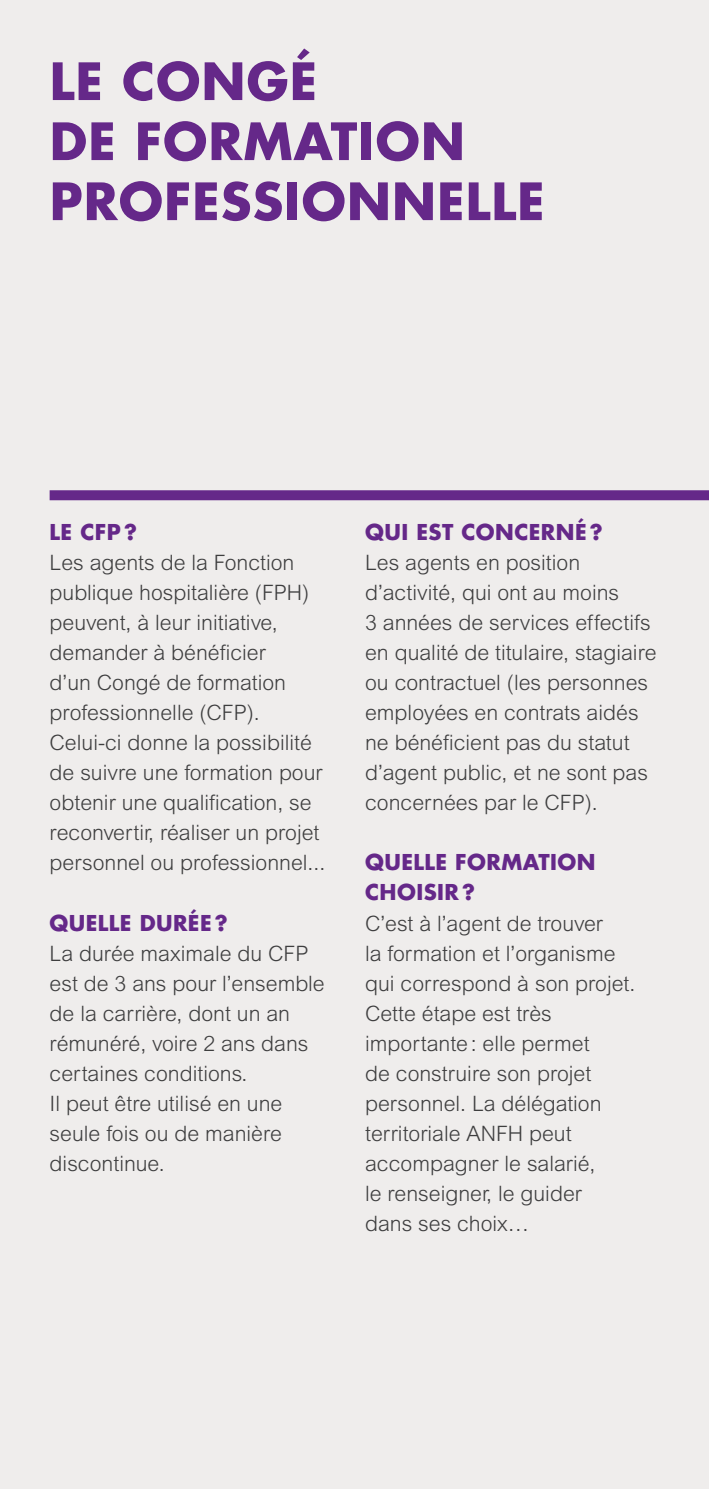
<style>
.page{position:relative;width:709px;height:1489px;background:#fff}
.page>*{position:absolute;margin:0;border:0;box-sizing:border-box;transform-origin:0 0}
.TITRE_PAGE{font:700 50px/60px "Futura Std";letter-spacing:.02em;color:#652889}
.TEXTE{font:300 21.25px/30px "Arial MT Std";color:#3e3e3f}
.INTERTITRE{font:700 21.25px/30px "Futura Std";letter-spacing:.02em;color:#652889}
</style>
<div class="page">
<div style="left:0;top:0;width:709px;height:1488px;background:#efedec"></div>
<div style="left:50px;top:490px;width:659px;height:10px;background:#652889"></div>
<p class="TITRE_PAGE" style="left:50px;top:51px;width:496px">LE CONGÉ<br>DE FORMATION<br>PROFESSIONNELLE</p>
<p class="INTERTITRE" style="left:50px;top:517px;width:89px">LE CFP?</p>
<p class="TEXTE" style="left:50px;top:547px;width:261px">Les agents de la Fonction publique hospitalière (FPH) peuvent, à leur initiative, demander à bénéficier d’un Congé de formation professionnelle (CFP).</p>
<p class="TEXTE" style="left:50px;top:727px;width:277px">Celui-ci donne la possibilité de suivre une formation pour obtenir une qualification, se reconvertir, réaliser un projet personnel ou professionnel...</p>
<p class="INTERTITRE" style="left:50px;top:907px;width:180px">QUELLE DURÉE ?</p>
<p class="TEXTE" style="left:50px;top:937px;width:276px">La durée maximale du CFP est de 3 ans pour l’ensemble de la carrière, dont un an rémunéré, voire 2 ans dans certaines conditions.</p>
<p class="TEXTE" style="left:50px;top:1087px;width:234px;text-align:justify">Il peut être utilisé en une seule fois ou de manière discontinue.</p>
<p class="INTERTITRE" style="left:365px;top:517px;width:239px">QUI EST CONCERNÉ ?</p>
<p class="TEXTE" style="left:365px;top:547px;width:293px">Les agents en position d’activité, qui ont au moins<br>3 années de services effectifs en qualité de titulaire, stagiaire ou contractuel (les personnes employées en contrats aidés ne bénéficient pas du statut d’agent public, et ne sont pas concernées par le CFP).</p>
<p class="INTERTITRE" style="left:365px;top:847px;width:232px">QUELLE FORMATION<br>CHOISIR?</p>
<p class="TEXTE" style="left:365px;top:907px;width:272px">C’est à l’agent de trouver<br>la formation et l’organisme qui correspond à son projet.</p>
<p class="TEXTE" style="left:365px;top:997px;width:238px">Cette étape est très importante: elle permet de construire son projet personnel. La délégation territoriale ANFH peut accompagner le salarié, le renseigner, le guider dans ses choix…</p>
</div>
